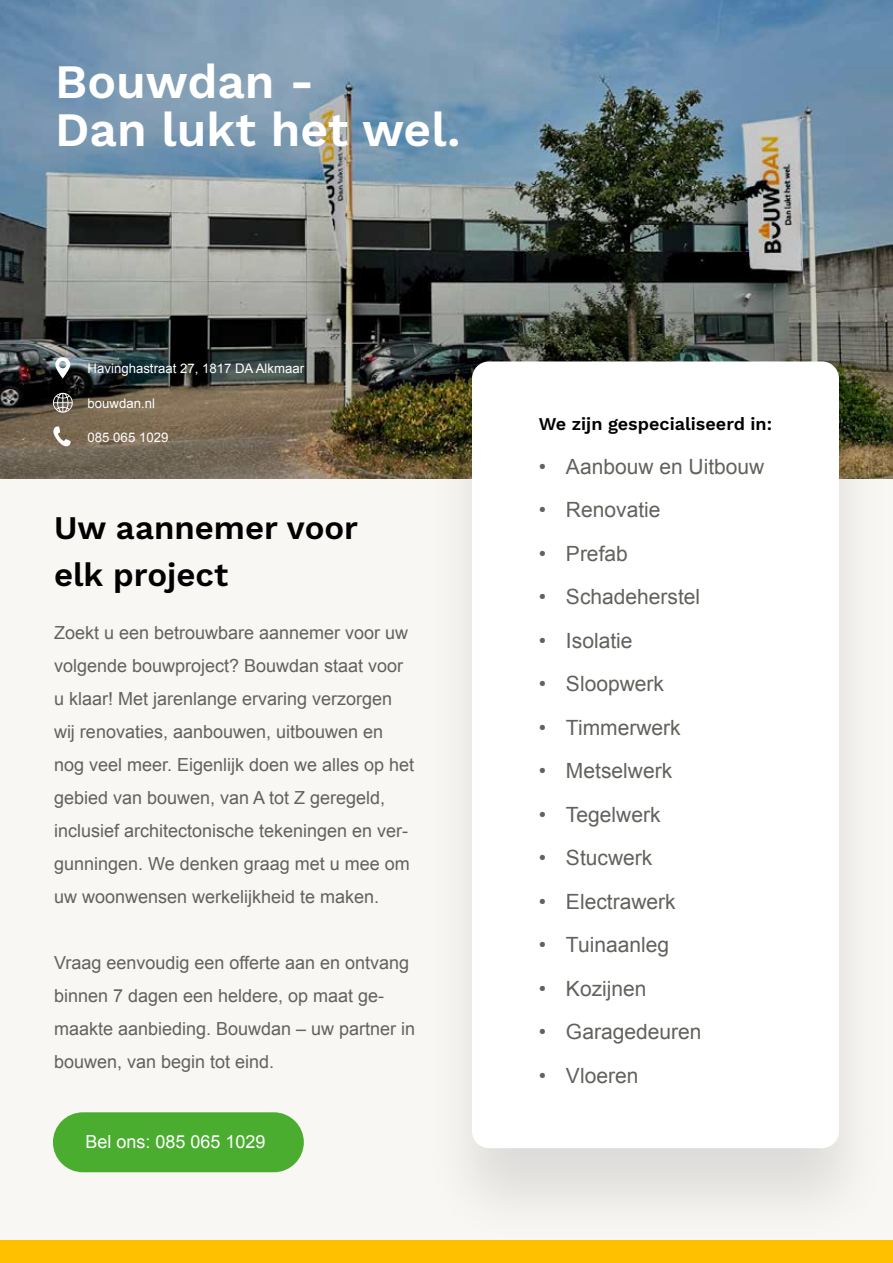
<style>
.page{position:relative;width:893px;height:1263px;background:#fff}
.page>*{position:absolute;margin:0;border:0;box-sizing:border-box;transform-origin:0 0}
.t1{font:600 48px/48px "Work Sans";color:#fff}
.t2{font:600 33px/46.5px "Work Sans";color:#000}
.t3{font:21px "Arial";color:#62615d}
.t4{font:18px/33px "Arial";color:#62615d}
.t5{font:600 18px "Work Sans";color:#000}
.t6{font:18px "Arial";color:#fff}
.t7{font:13.2px "Arial";color:#fff}
</style>
<div class="page">
<div style="left:0;top:478px;width:893px;height:768px;background:#f9f7f4"></div>
<div style="left:0;top:1241px;width:893px;height:22px;background:#ffc000"></div>
<img style="left:0;top:0;width:893px;height:478px">
<div style="left:421px;top:356px;width:472px;height:891px;background:#000;opacity:.11"></div>
<div style="left:472px;top:361px;width:367px;height:787px;background:#fff;border-radius:17px"></div>
<svg style="left:53px;top:426px;width:18px;height:20px"></svg>
<svg style="left:53px;top:393px;width:20px;height:20px"></svg>
<div style="left:53px;top:1112px;width:251px;height:60px;background:#4bad30;border-radius:30px"></div>
<svg style="left:55px;top:357px;width:15px;height:21px"></svg>
<h1 class="t1" style="left:55px;top:56px;width:407px">Bouwdan -<br>Dan lukt het wel.</h1>
<p class="t7" style="left:88px;top:360px;width:218px">Havinghastraat 27, 1817 DA Alkmaar</p>
<p class="t7" style="left:88px;top:394px;width:69px">bouwdan.nl</p>
<p class="t7" style="left:88px;top:429px;width:82px">085 065 1029</p>
<h2 class="t2" style="left:54px;top:503px;width:306px">Uw aannemer voor elk project</h2>
<p class="t4" style="left:54px;top:616px;width:362px">Zoekt u een betrouwbare aannemer voor uw volgende bouwproject? Bouwdan staat voor u klaar! Met jarenlange ervaring verzorgen wij renovaties, aanbouwen, uitbouwen en nog veel meer. Eigenlijk doen we alles op het gebied van bouwen, van A tot Z geregeld, inclusief architectonische tekeningen en ver&shy;gunningen. We denken graag met u mee om uw woonwensen werkelijkheid te maken.</p>
<p class="t4" style="left:54px;top:946px;width:363px">Vraag eenvoudig een offerte aan en ontvang binnen 7 dagen een heldere, op maat ge&shy;maakte aanbieding. Bouwdan – uw partner in bouwen, van begin tot eind.</p>
<p class="t6" style="left:85px;top:1129px;width:182px">Bel ons: 085 065 1029</p>
<p class="t5" style="left:539px;top:410px;width:235px">We zijn gespecialiseerd in:</p>
<p class="t3" style="left:539px;top:452px;width:227px">• Aanbouw en Uitbouw</p>
<p class="t3" style="left:539px;top:496px;width:123px">• Renovatie</p>
<p class="t3" style="left:539px;top:539px;width:90px">• Prefab</p>
<p class="t3" style="left:539px;top:583px;width:163px">• Schadeherstel</p>
<p class="t3" style="left:539px;top:626px;width:95px">• Isolatie</p>
<p class="t3" style="left:539px;top:670px;width:127px">• Sloopwerk</p>
<p class="t3" style="left:539px;top:713px;width:143px">• Timmerwerk</p>
<p class="t3" style="left:539px;top:757px;width:135px">• Metselwerk</p>
<p class="t3" style="left:539px;top:800px;width:123px">• Tegelwerk</p>
<p class="t3" style="left:539px;top:844px;width:115px">• Stucwerk</p>
<p class="t3" style="left:539px;top:887px;width:138px">• Electrawerk</p>
<p class="t3" style="left:539px;top:931px;width:132px">• Tuinaanleg</p>
<p class="t3" style="left:539px;top:974px;width:109px">• Kozijnen</p>
<p class="t3" style="left:539px;top:1018px;width:164px">• Garagedeuren</p>
<p class="t3" style="left:539px;top:1061px;width:101px">• Vloeren</p>
</div>
